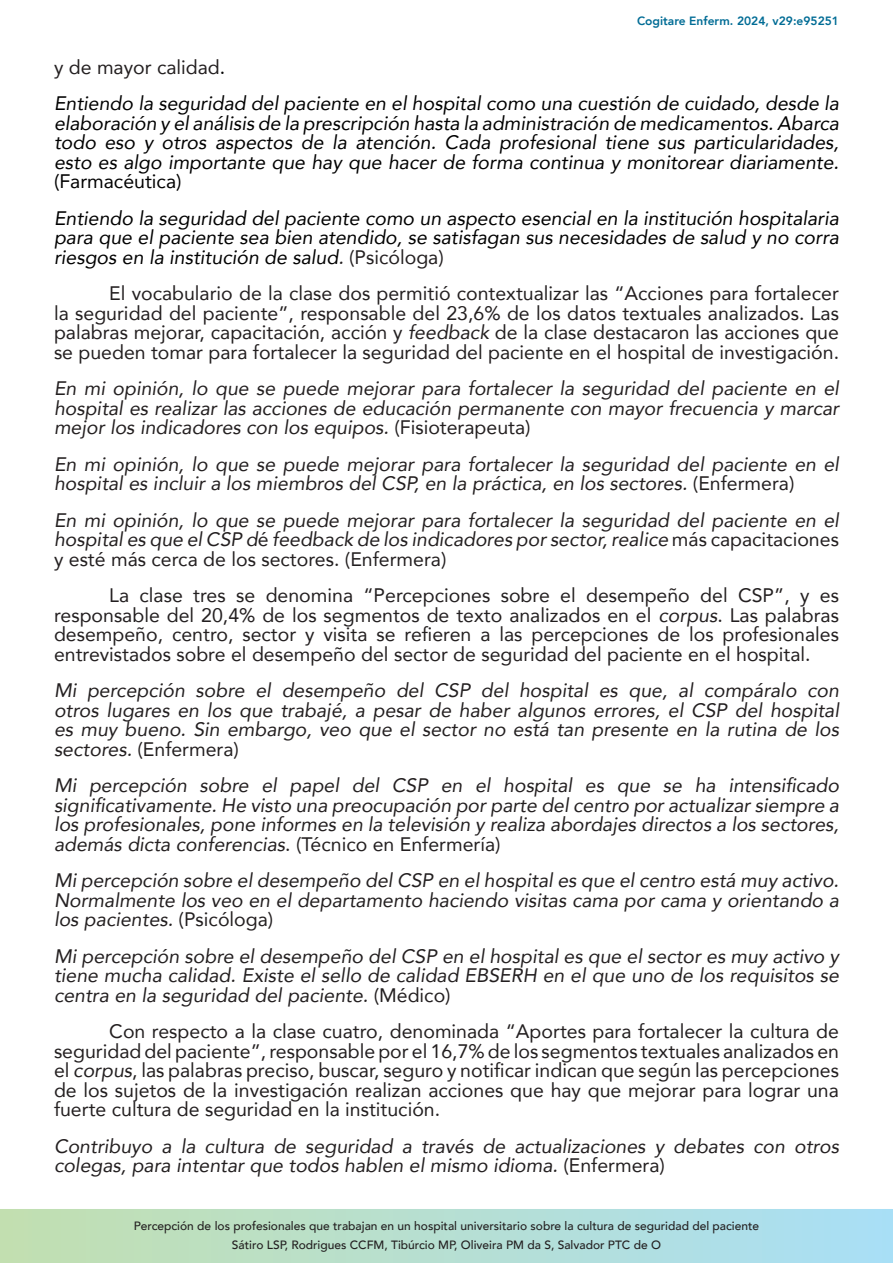
<style>
.page{position:relative;width:893px;height:1263px;background:#fff}
.page>*{position:absolute;margin:0;border:0;box-sizing:border-box;transform-origin:0 0}
.t1{font:italic 19.5px/19.5px "Avenir";color:#231f20;text-align:justify}
.t2{font:19.5px/19.5px "Avenir";color:#231f20;text-align:justify}
.t3{font:italic 19.5px/19.5px "Avenir";color:#000001;text-align:justify}
.t4{font:500 12px/18.6px "Avenir";color:#231f20;text-align:center}
.t5{font:800 12px "Avenir";color:#006c95}
.s1{color:#000001}
.s2{font-style:normal}
.s3{color:#231f20}
.s4{font-style:normal;color:#231f20}
.s5{font-style:italic}
</style>
<div class="page">
<svg style="left:0;top:1209px;width:893px;height:54px;background:#b6dfd2"></svg>
<p class="t5" style="left:637px;top:10px;width:203px">Cogitare Enferm. 2024, v29:e95251</p>
<p class="t2" style="left:54px;top:56px;width:173px">y de mayor calidad<span class="s1">.</span></p>
<p class="t3" style="left:54px;top:93px;width:786px">Entiendo la seguridad del paciente en el hospital como una cuestión de cuidado, desde la elaboración y el análisis de la prescripción hasta la administración de medicamentos. Abarca todo eso y otros aspectos de la atención. Cada profesional tiene sus particularidades, esto es algo importante que hay que hacer de forma continua y monitorear diariamente. <span class="s2">(Farmacéutica)</span></p>
<p class="t3" style="left:54px;top:208px;width:786px">Entiendo la seguridad del paciente como un aspecto esencial en la institución hospitalaria para que el paciente sea bien atendido, se satisfagan sus necesidades de salud y no corra riesgos en la institución de salud<span class="s3">.</span> <span class="s4">(Psicóloga)</span></p>
<p class="t2" style="left:54px;top:283px;width:787px;text-indent:55px">El vocabulario de la clase dos permitió contextualizar las “Acciones para fortalecer la seguridad del paciente”, responsable del 23,6% de los datos textuales analizados. Las palabras mejorar, capacitación, acción y <span class="s5">feedback</span> de la clase destacaron las acciones que se pueden tomar para fortalecer la seguridad del paciente en el hospital de investigación.</p>
<p class="t1" style="left:54px;top:378px;width:786px">En mi opinión, lo que se puede mejorar para fortalecer la seguridad del paciente en el hospital es realizar las acciones de educación permanente con mayor frecuencia y marcar mejor los indicadores con los equipos. <span class="s2">(Fisioterapeuta)</span></p>
<p class="t1" style="left:54px;top:454px;width:786px">En mi opinión, lo que se puede mejorar para fortalecer la seguridad del paciente en el hospital es incluir a los miembros del CSP, en la práctica, en los sectores. <span class="s2">(Enfermera)</span></p>
<p class="t1" style="left:54px;top:510px;width:786px">En mi opinión, lo que se puede mejorar para fortalecer la seguridad del paciente en el hospital es que el CSP d<span class="s2">é</span> feedback de los indicadores por sector, realice <span class="s2">más capacitaciones y esté más cerca de los sectores. (Enfermera)</span></p>
<p class="t2" style="left:54px;top:585px;width:786px;text-indent:55px">La clase tres se denomina “Percepciones sobre el desempeño del CSP”, y es responsable del 20,4% de los segmentos de texto analizados en el <span class="s5">corpus</span>. Las palabras desempeño, centro, sector y visita se refieren a las percepciones de los profesionales entrevistados sobre el desempeño del sector de seguridad del paciente en el hospital.</p>
<p class="t1" style="left:54px;top:680px;width:787px">Mi percepción sobre el desempeño del CSP del hospital es que, al compáralo con otros lugares en los que trabajé, a pesar de haber algunos errores, el CSP del hospital es muy bueno. Sin embargo, veo que el sector no está tan presente en la rutina de los sectores. <span class="s2">(Enfermera)</span></p>
<p class="t1" style="left:54px;top:775px;width:786px">Mi percepción sobre el papel del CSP en el hospital es que se ha intensificado significativamente. He visto una preocupación por parte del centro por actualizar siempre a los profesionales, pone informes en la televisión y realiza abordajes directos a los sectores, además dicta conferencias<span class="s2">. (Técnico en Enfermería)</span></p>
<p class="t1" style="left:54px;top:870px;width:786px">Mi percepción sobre el desempeño del CSP en el hospital es que el centro está muy activo.<br>Normalmente los veo en el departamento haciendo visitas cama por cama y orientando a los pacientes. <span class="s2">(Psicóloga)</span></p>
<p class="t1" style="left:54px;top:946px;width:786px">Mi percepción sobre el desempeño del CSP en el hospital es que el sector es muy activo y tiene mucha calidad. Existe el sello de calidad EBSERH en el que uno de los requisitos se centra en la seguridad del paciente. <span class="s2">(Médico)</span></p>
<p class="t2" style="left:54px;top:1021px;width:787px;text-indent:55px">Con respecto a la clase cuatro, denominada “Aportes para fortalecer la cultura de seguridad del paciente”, responsable por el 16,7% de los segmentos textuales analizados en el <span class="s5">corpus</span>, las palabras preciso, buscar, seguro y notificar indican que según las percepciones de los sujetos de la investigación realizan acciones que hay que mejorar para lograr una fuerte cultura de seguridad en la institución.</p>
<p class="t1" style="left:54px;top:1136px;width:786px">Contribuyo a la cultura de seguridad a través de actualizaciones y debates con otros colegas, para intentar que todos hablen el mismo idioma. <span class="s2">(Enfermera)</span></p>
<p class="t4" style="left:134px;top:1216px;width:627px">Percepción de los profesionales que trabajan en un hospital universitario sobre la cultura de seguridad del paciente<br>Sátiro LSP, Rodrigues CCFM, Tibúrcio MP, Oliveira PM da S, Salvador PTC de O</p>
</div>
